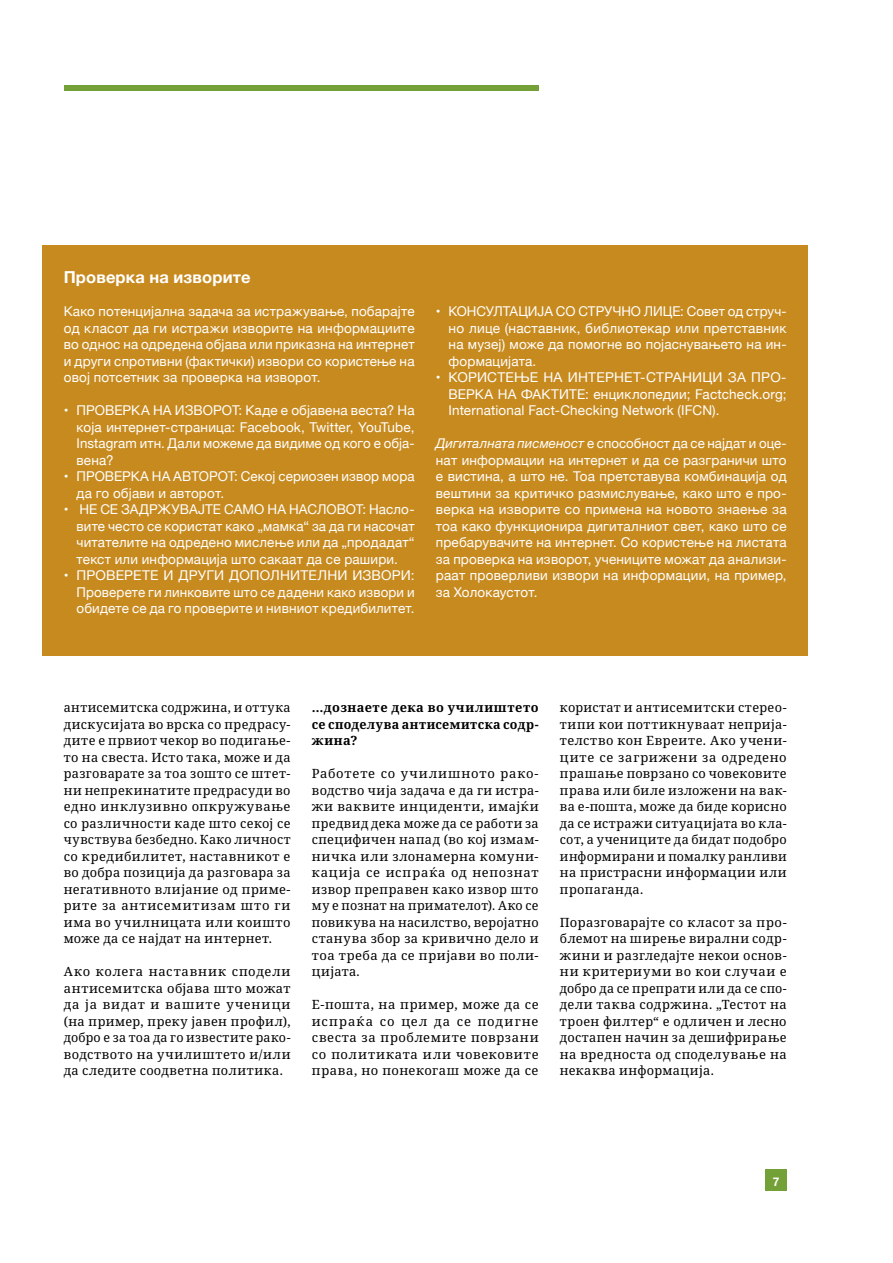
<style>
.page{position:relative;width:893px;height:1263px;background:#fff}
.page>*{position:absolute;margin:0;border:0;box-sizing:border-box;transform-origin:0 0}
.t1{font:700 16.5px "Helvetica Neue";letter-spacing:.01em;color:#fff}
.t2{font:13.5px/16.5px "Helvetica Neue";letter-spacing:.01em;color:#fff;text-align:justify}
.t3{font:12.75px/16.5px "Noto Serif";letter-spacing:.035em;color:#000;text-align:justify}
.t4{font:700 12.75px/16.5px "Noto Serif";letter-spacing:.04em;color:#000;text-align:justify}
.t5{font:700 12px "Helvetica Neue";color:#fff}
.s1{font-style:italic}
</style>
<div class="page">
<div style="left:765px;top:1169px;width:22px;height:22px;background:#73a138"></div>
<div style="left:64px;top:85px;width:475px;height:5px;background:#73a138"></div>
<div style="left:43px;top:246px;width:765px;height:410px;background:#c78a1f"></div>
<p class="t1" style="left:64px;top:264px;width:188px">Проверка на изворите</p>
<p class="t2" style="left:64px;top:304px;width:352px">Како потенциjална задача за истражување, побараjте од класот да ги истражи изворите на информациите во однос на одредена обjава или приказна на интернет и други спротивни (фактички) извори со користење на овоj потсетник за проверка на изворот.</p>
<p class="t2" style="left:77px;top:403px;width:340px;text-indent:-13px">• ПРОВЕРКА НА ИЗВОРОТ: Каде е обjавена веста? На коjа интернет-страница: Facebook, Twitter, YouTube, Instagram итн. Дали можеме да видиме од кого е обjа&shy;вена?</p>
<p class="t2" style="left:77px;top:469px;width:340px;text-indent:-13px">• ПРОВЕРКА НА АВТОРОТ: Секоj сериозен извор мора да го обjави и авторот.</p>
<p class="t2" style="left:77px;top:502px;width:340px;text-indent:-13px">• НЕ СЕ ЗАДРЖУВАЈТЕ САМО НА НАСЛОВОТ: Насло&shy;вите често се користат како „мамка“ за да ги насочат читателите на одредено мислење или да „продадат“ текст или информациjа што сакаат да се рашири.</p>
<p class="t2" style="left:77px;top:568px;width:340px;text-indent:-13px">• ПРОВЕРЕТЕ И ДРУГИ ДОПОЛНИТЕЛНИ ИЗВОРИ:<br>Проверете ги линковите што се дадени како извори и обидете се да го проверите и нивниот кредибилитет.</p>
<p class="t2" style="left:449px;top:304px;width:340px;text-indent:-13px">• КОНСУЛТАЦИЈА СО СТРУЧНО ЛИЦЕ: Совет од струч&shy;но лице (наставник, библиотекар или претставник на музеj) може да помогне во поjаснувањето на ин&shy;формациjата.</p>
<p class="t2" style="left:449px;top:370px;width:340px;text-indent:-13px">• КОРИСТЕЊЕ НА ИНТЕРНЕТ-СТРАНИЦИ ЗА ПРО-ВЕРКА НА ФАКТИТЕ: енциклопедии; Factcheck.org; International Fact-Checking Network (IFCN).</p>
<p class="t2" style="left:436px;top:436px;width:352px"><span class="s1">Дигиталната писменост</span> е способност да се наjдат и оце&shy;нат информации на интернет и да се разграничи што е вистина, а што не. Тоа претставува комбинациjа од вештини за критичко размислување, како што е про&shy;верка на изворите со примена на новото знаење за тоа како функционира дигиталниот свет, како што се пребарувачите на интернет. Со користење на листата за проверка на изворот, учениците можат да анализи&shy;раат проверливи извори на информации, на пример, за Холокаустот.</p>
<p class="t3" style="left:64px;top:700px;width:228px">антисемитска содржина, и оттука дискусиjата во врска со предрасу&shy;дите е првиот чекор во подигање&shy;то на свеста. Исто така, може и да разговарате за тоа зошто се штет&shy;ни непрекинатите предрасуди во едно инклузивно опкружување со различности каде што секоj се чувствува безбедно. Како личност со кредибилитет, наставникот е во добра позициjа да разговара за негативното влиjание од приме&shy;рите за антисемитизам што ги има во училницата или коишто може да се наjдат на интернет.</p>
<p class="t3" style="left:64px;top:964px;width:228px">Ако колега наставник сподели антисемитска обjава што можат да jа видат и вашите ученици (на пример, преку jавен профил), добро е за тоа да го известите рако&shy;водството на училиштето и/или да следите соодветна политика.</p>
<p class="t4" style="left:312px;top:700px;width:228px">…дознаете дека во училиштето се споделува антисемитска содр&shy;жина?</p>
<p class="t3" style="left:312px;top:766px;width:228px">Работете со училишното рако&shy;водство чиjа задача е да ги истра&shy;жи ваквите инциденти, имаjќи предвид дека може да се работи за специфичен напад (во коj измам&shy;ничка или злонамерна комуни&shy;кациjа се испраќа од непознат извор преправен како извор што му е познат на примателот). Ако се повикува на насилство, вероjатно станува збор за кривично дело и тоа треба да се приjави во поли&shy;циjата.</p>
<p class="t3" style="left:312px;top:997px;width:228px">Е-пошта, на пример, може да се испраќа со цел да се подигне свеста за проблемите поврзани со политиката или човековите права, но понекогаш може да се</p>
<p class="t3" style="left:560px;top:700px;width:228px">користат и антисемитски стерео&shy;типи кои поттикнуваат неприjа&shy;телство кон Евреите. Ако учени&shy;ците се загрижени за одредено прашање поврзано со човековите права или биле изложени на вак&shy;ва е-пошта, може да биде корисно да се истражи ситуациjата во кла&shy;сот, а учениците да бидат подобро информирани и помалку ранливи на пристрасни информации или пропаганда.</p>
<p class="t3" style="left:560px;top:914px;width:228px">Поразговараjте со класот за про&shy;блемот на ширење вирални содр&shy;жини и разгледаjте некои основ&shy;ни критериуми во кои случаи е добро да се препрати или да се спо&shy;дели таква содржина. „Тестот на троен филтер“ е одличен и лесно достапен начин за дешифрирање на вредноста од споделување на некаква информациjа.</p>
<p class="t5" style="left:773px;top:1172px;width:8px">7</p>
</div>
